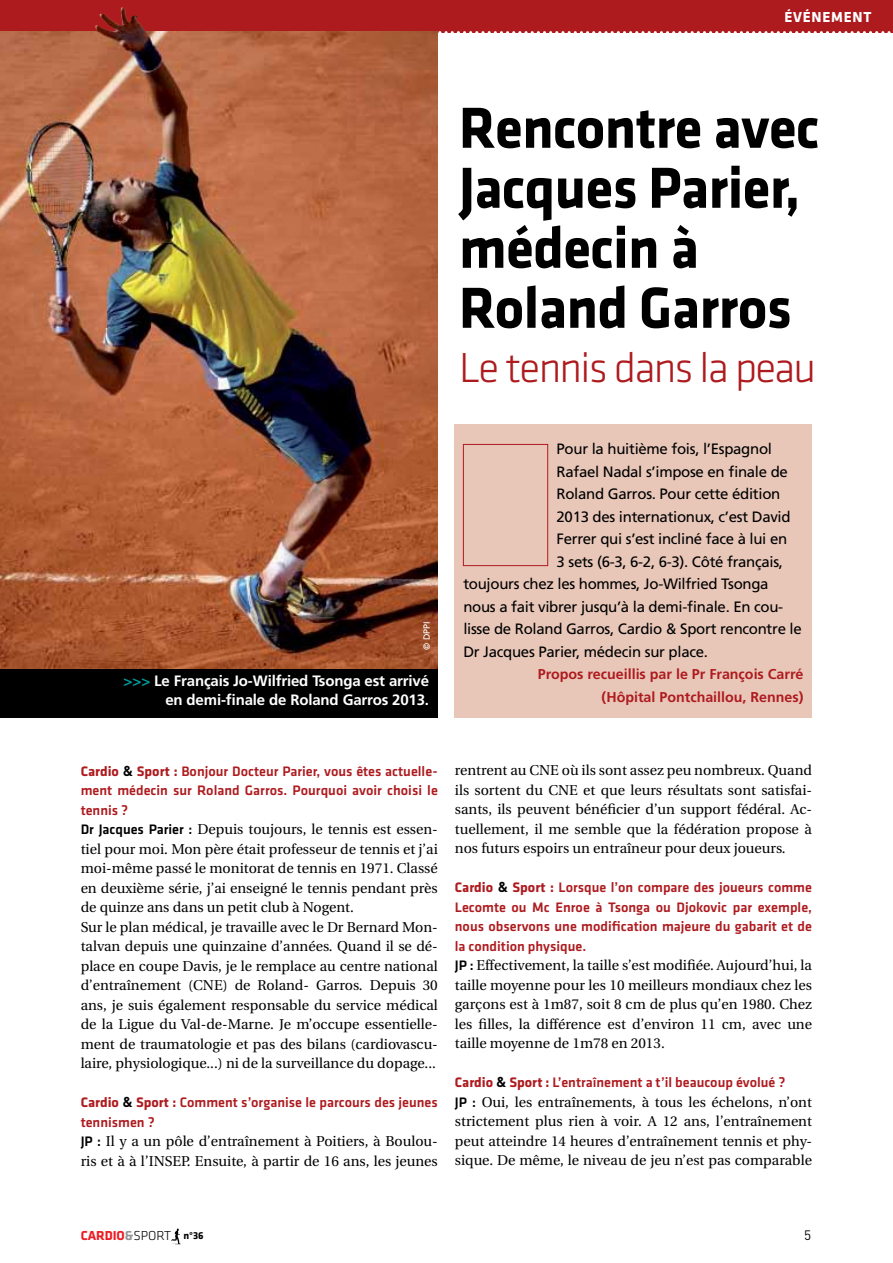
<style>
.page{position:relative;width:893px;height:1263px;background:#fff}
.page>*{position:absolute;margin:0;border:0;box-sizing:border-box;transform-origin:0 0}
.t1{font:700 60px/60px "Klavika";letter-spacing:-.01em;color:#000;scale:.95 1}
.t2{font:300 43.5px "Klavika";letter-spacing:-.04em;color:#ae1b1f}
.t3{font:15px "Frutiger";letter-spacing:-.02em;color:#000}
.t4{font:700 15px/19.5px "Frutiger";letter-spacing:-.01em;color:#fff;text-align:right}
.t5{font:700 15px "Klavika";letter-spacing:.05em;color:#fff}
.t6{font:14.25px/19.5px "Utopia";color:#000;text-align:justify}
.t7{font:500 14.25px/19.5px "Klavika";color:#ae1b1f;text-align:justify}
.t8{font:700 14.25px/22.5px "Frutiger";color:#ae1b1f;text-align:right}
.t9{font:700 13.5px "Klavika";letter-spacing:-.005em;color:#ed1d24}
.t10{font:13.5px "DIN";color:#000}
.t11{font:9px "Frutiger";color:#fff}
.s1{color:#009c9e}
.s2{font-weight:700}
.s3{font-family:"DIN";font-weight:700;color:#000}
.s4{font-family:"Klavika";font-weight:500}
.s5{color:#939598}
.s6{font-weight:300;color:#000}
.s7{font-size:10.5px;color:#000}
</style>
<div class="page">
<svg style="left:171px;top:1228px;width:10px;height:17px"></svg>
<div style="left:0;top:0;width:893px;height:32px;background:#ae1b1f"></div>
<svg style="left:438px;top:31px;width:455px;height:2px"></svg>
<div style="left:455px;top:424px;width:357px;height:294px;background:#e8c7b9"></div>
<img style="left:0;top:31px;width:438px;height:638px">
<img style="left:95px;top:7px;width:94px;height:166px">
<div style="left:0;top:669px;width:438px;height:49px;background:#000"></div>
<div style="left:463px;top:444px;width:85px;height:122px;border:1px solid #ae1b1f"></div>
<p class="t5" style="left:784px;top:8px;width:88px">éVéNEMENT</p>
<p class="t11" style="left:421px;top:650px;width:30px;rotate:-90deg">© DPPI</p>
<p class="t4" style="left:124px;top:671px;width:307px"><span class="s1">&gt;&gt;&gt;</span> Le Français Jo-Wilfried Tsonga est arrivé en demi-finale de Roland Garros 2013.</p>
<h1 class="t1" style="left:459px;top:99px;width:381px">Rencontre avec<br>Jacques Parier, médecin à<br>Roland Garros</h1>
<h2 class="t2" style="left:459px;top:344px;width:359px">Le tennis dans la peau</h2>
<p class="t3" style="left:557px;top:440px;width:217px">Pour la huitième fois, l’Espagnol</p>
<p class="t3" style="left:557px;top:463px;width:233px">Rafael Nadal s’impose en finale de</p>
<p class="t3" style="left:557px;top:485px;width:225px">Roland Garros. Pour cette édition</p>
<p class="t3" style="left:557px;top:508px;width:236px">2013 des internationux, c’est David</p>
<p class="t3" style="left:557px;top:530px;width:232px">Ferrer qui s’est incliné face à lui en</p>
<p class="t3" style="left:557px;top:553px;width:228px">3 sets (6-3, 6-2, 6-3). Côté français,</p>
<p class="t3" style="left:463px;top:575px;width:307px">toujours chez les hommes, Jo-Wilfried Tsonga</p>
<p class="t3" style="left:463px;top:598px;width:321px">nous a fait vibrer jusqu’à la demi-finale. En cou-</p>
<p class="t3" style="left:463px;top:620px;width:340px">lisse de Roland Garros, Cardio &amp; Sport rencontre le</p>
<p class="t3" style="left:463px;top:643px;width:246px">Dr Jacques Parier, médecin sur place.</p>
<p class="t8" style="left:538px;top:663px;width:267px">Propos recueillis par le Pr François Carré (Hôpital Pontchaillou, Rennes)</p>
<p class="t7" style="left:81px;top:761px;width:359px"><span class="s2">Cardio</span> <span class="s3">&amp;</span> <span class="s2">Sport :</span> Bonjour Docteur Parier, vous êtes actuelle&shy;ment médecin sur Roland Garros. Pourquoi avoir choisi le tennis ?</p>
<p class="t6" style="left:81px;top:820px;width:359px;text-align:left"><span class="s4">Dr Jacques Parier :</span> Depuis toujours, le tennis est essen&shy;tiel pour moi. Mon père était professeur de tennis et j’ai moi-même passé le monitorat de tennis en 1971. Classé en deuxième série, j’ai enseigné le tennis pendant près de quinze ans dans un petit club à Nogent.<br>Sur le plan médical, je travaille avec le Dr Bernard Mon&shy;talvan depuis une quinzaine d’années. Quand il se dé&shy;place en coupe Davis, je le remplace au centre national d’entraînement (CNE) de Roland- Garros. Depuis 30 ans, je suis également responsable du service médical de la Ligue du Val-de-Marne. Je m’occupe essentielle&shy;ment de traumatologie et pas des bilans (cardiovascu&shy;laire, physiologique...) ni de la surveillance du dopage...</p>
<p class="t7" style="left:81px;top:1093px;width:359px"><span class="s2">Cardio</span> <span class="s3">&amp;</span> <span class="s2">Sport :</span> Comment s’organise le parcours des jeunes tennismen ?</p>
<p class="t6" style="left:81px;top:1132px;width:359px"><span class="s4">JP :</span> Il y a un pôle d’entraînement à Poitiers, à Boulou&shy;ris et à à l’INSEP. Ensuite, à partir de 16 ans, les jeunes</p>
<p class="t6" style="left:455px;top:761px;width:359px">rentrent au CNE où ils sont assez peu nombreux. Quand ils sortent du CNE et que leurs résultats sont satisfai&shy;sants, ils peuvent bénéficier d’un support fédéral. Ac&shy;tuellement, il me semble que la fédération propose à nos futurs espoirs un entraîneur pour deux joueurs.</p>
<p class="t7" style="left:455px;top:878px;width:359px"><span class="s2">Cardio</span> <span class="s3">&amp;</span> <span class="s2">Sport :</span> Lorsque l’on compare des joueurs comme Lecomte ou Mc Enroe à Tsonga ou Djokovic par exemple, nous observons une modification majeure du gabarit et de la condition physique.</p>
<p class="t6" style="left:455px;top:956px;width:359px"><span class="s4">JP :</span> Effectivement, la taille s’est modifiée. Aujourd’hui, la taille moyenne pour les 10 meilleurs mondiaux chez les garçons est à 1m87, soit 8 cm de plus qu’en 1980. Chez les filles, la différence est d’environ 11 cm, avec une taille moyenne de 1m78 en 2013.</p>
<p class="t7" style="left:455px;top:1073px;width:332px"><span class="s2">Cardio</span> <span class="s3">&amp;</span> <span class="s2">Sport :</span> L’entraînement a t’il beaucoup évolué ?</p>
<p class="t6" style="left:455px;top:1092px;width:359px"><span class="s4">JP :</span> Oui, les entraînements, à tous les échelons, n’ont strictement plus rien à voir. A 12 ans, l’entraînement peut atteindre 14 heures d’entraînement tennis et phy&shy;sique. De même, le niveau de jeu n’est pas comparable</p>
<p class="t9" style="left:81px;top:1228px;width:124px">Cardio<span class="s5">&amp;</span><span class="s6">sport</span> <span class="s7">n°36</span></p>
<p class="t10" style="left:804px;top:1227px;width:9px">5</p>
</div>
